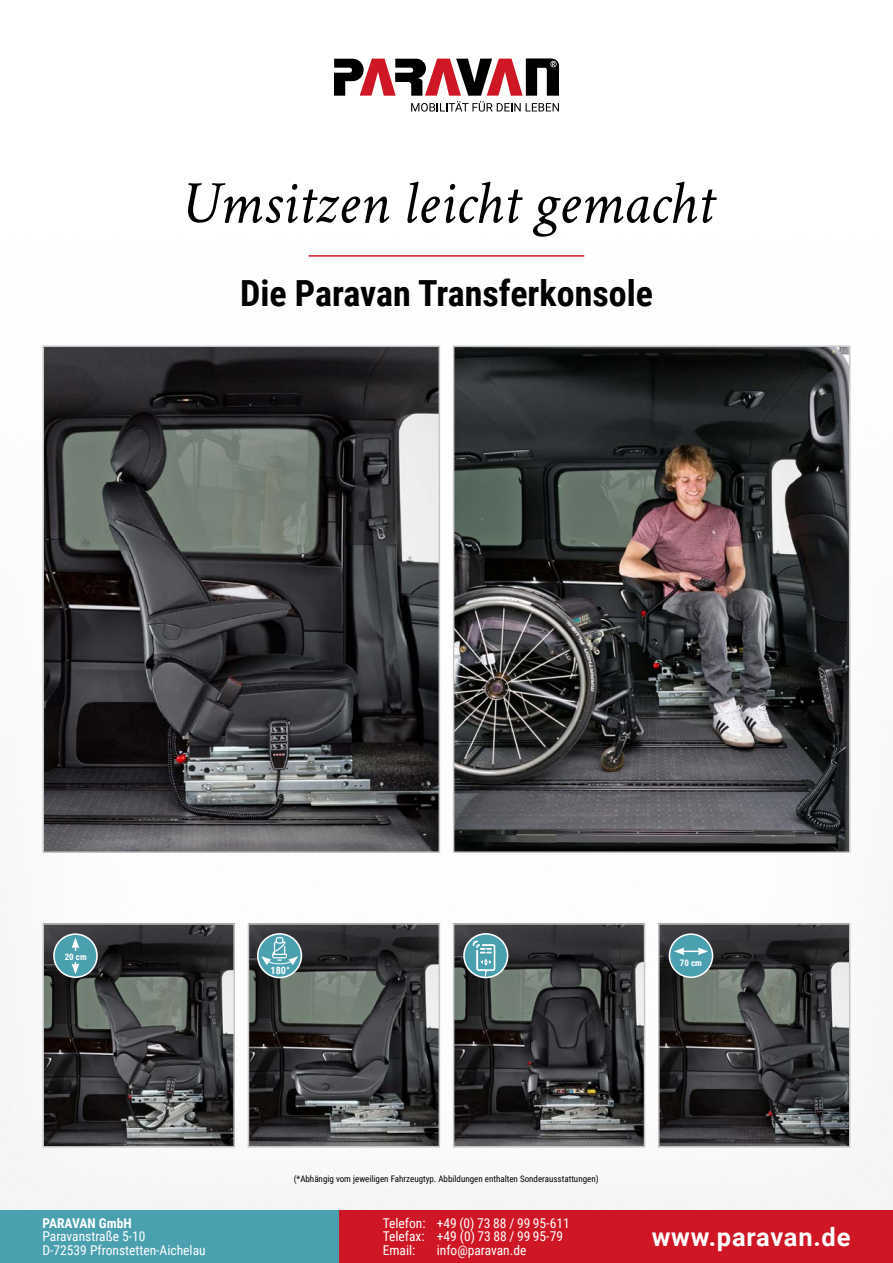
<style>
.page{position:relative;width:893px;height:1263px;background:#fff}
.page>*{position:absolute;margin:0;border:0;box-sizing:border-box;transform-origin:0 0}
.t1{font:italic 61.5px "Crimson Text";color:#000}
.t2{font:700 36px "Roboto Condensed";color:#000}
.t3{font:700 25.5px "Roboto";letter-spacing:.03em;color:#fff}
.t4{font:13.5px/13.5px "Roboto Condensed";color:#fff}
.t5{font:700 13.5px "Roboto Condensed";color:#fff}
.t6{font:700 10.2px "Roboto Condensed";color:#fff}
.t7{font:9px "Roboto Condensed";color:#000}
.t8{font:700 9px "Roboto Condensed";color:#fff}
</style>
<div class="page">
<svg style="left:334px;top:58px;width:225px;height:54px"></svg>
<div style="left:0;top:1210px;width:339px;height:53px;background:#4aa0af"></div>
<div style="left:339px;top:1210px;width:554px;height:53px;background:#ce1625"></div>
<img style="left:46px;top:926px;width:186px;height:218px">
<div style="left:43px;top:923px;width:192px;height:224px;border:2px solid #c6c6c6"></div>
<img style="left:456px;top:926px;width:186px;height:218px">
<div style="left:453px;top:923px;width:192px;height:224px;border:2px solid #c6c6c6"></div>
<img style="left:251px;top:926px;width:186px;height:218px">
<div style="left:248px;top:923px;width:192px;height:224px;border:2px solid #c6c6c6"></div>
<img style="left:661px;top:926px;width:186px;height:218px">
<div style="left:658px;top:923px;width:192px;height:224px;border:2px solid #c6c6c6"></div>
<img style="left:456px;top:348px;width:391px;height:502px">
<div style="left:453px;top:345px;width:397px;height:508px;border:2px solid #c6c6c6"></div>
<img style="left:46px;top:348px;width:391px;height:502px">
<div style="left:43px;top:345px;width:397px;height:508px;border:2px solid #c6c6c6"></div>
<hr style="left:309px;top:255px;width:275px;height:2px;background:#ce1625">
<div style="left:54px;top:934px;width:43px;height:43px;background:#4aa0af;border-radius:50%"></div>
<div style="left:53px;top:933px;width:45px;height:45px;border:2px solid #fff;border-radius:50%"></div>
<svg style="left:72px;top:937px;width:7px;height:37px"></svg>
<div style="left:64px;top:952px;width:24px;height:10px;background:#4aa0af"></div>
<div style="left:669px;top:934px;width:44px;height:43px;background:#4aa0af;border-radius:50%"></div>
<div style="left:669px;top:933px;width:44px;height:45px;border:2px solid #fff;border-radius:50%"></div>
<svg style="left:674px;top:947px;width:34px;height:8px"></svg>
<div style="left:258px;top:934px;width:43px;height:43px;background:#4aa0af;border-radius:50%"></div>
<div style="left:257px;top:933px;width:45px;height:45px;border:2px solid #fff;border-radius:50%"></div>
<svg style="left:261px;top:937px;width:37px;height:28px"></svg>
<div style="left:464px;top:934px;width:44px;height:43px;background:#4aa0af;border-radius:50%"></div>
<svg style="left:472px;top:940px;width:24px;height:37px"></svg>
<div style="left:463px;top:933px;width:45px;height:45px;border:2px solid #fff;border-radius:50%"></div>
<h1 class="t1" style="left:181px;top:168px;width:533px">Umsitzen leicht gemacht</h1>
<h2 class="t2" style="left:240px;top:268px;width:414px">Die Paravan Transferkonsole</h2>
<p class="t8" style="left:65px;top:951px;width:23px">20 cm</p>
<p class="t6" style="left:271px;top:963px;width:21px">180°</p>
<p class="t8" style="left:680px;top:956px;width:23px">70 cm</p>
<p class="t5" style="left:43px;top:1214px;width:91px">PARAVAN GmbH</p>
<p class="t4" style="left:43px;top:1229px;width:165px">Paravanstraße 5-10<br>D-72539 Pfronstetten-Aichelau</p>
<p class="t7" style="left:294px;top:1172px;width:306px">(*Abhängig vom jeweiligen Fahrzeugtyp. Abbildungen enthalten Sonderausstattungen)</p>
<p class="t4" style="left:383px;top:1216px;width:188px">Telefon: +49 (0) 73 88 / 99 95-611<br>Telefax: +49 (0) 73 88 / 99 95-79<br>Email:</p>
<p class="t4" style="left:437px;top:1243px;width:91px">info@paravan.de</p>
<h3 class="t3" style="left:652px;top:1219px;width:200px">www.paravan.de</h3>
</div>
